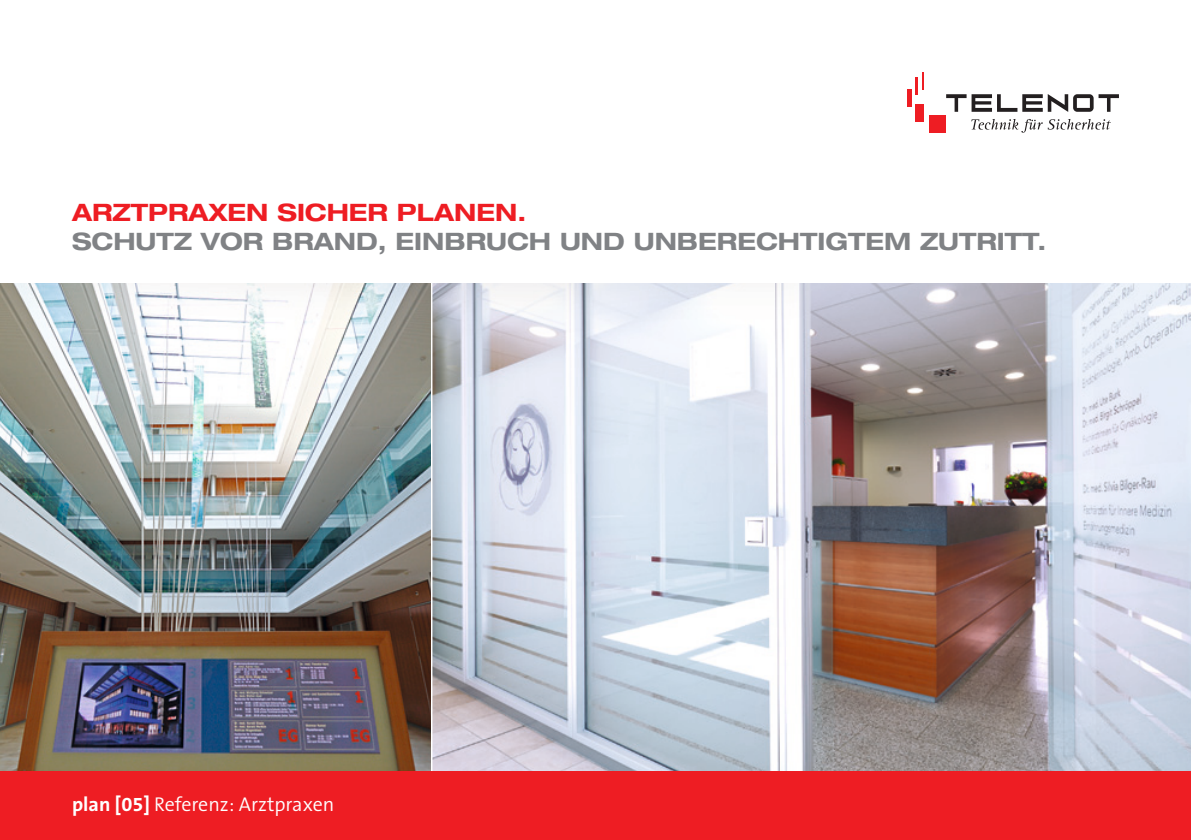
<style>
.page{position:relative;width:1191px;height:840px;background:#fff}
.page>*{position:absolute;margin:0;border:0;box-sizing:border-box;transform-origin:0 0}
.Headline{font:700 expanded 24px "Helvetica Neue LT Pro";color:#808285}
.Headline-2{font:700 expanded 24px "Helvetica Neue LT Pro";color:#ee1d23}
.Headline-3{font:300 20px "The Sans B4";color:#fff}
.s1{font-family:"The Sans B7";font-weight:700}
</style>
<div class="page">
<img style="left:0;top:283px;width:1191px;height:488px">
<hr style="left:430px;top:269px;width:2px;height:513px;background:#fff">
<div style="left:0;top:771px;width:1191px;height:68px;background:#ee1d23"></div>
<div style="left:929px;top:116px;width:17px;height:17px;background:#ee1d23"></div>
<div style="left:906px;top:89px;width:5px;height:18px;background:#ee1d23"></div>
<hr style="left:915px;top:77px;width:3px;height:18px;background:#ee1d23">
<svg style="left:922px;top:72px;width:1px;height:18px"></svg>
<div style="left:915px;top:104px;width:8px;height:18px;background:#ee1d23"></div>
<svg style="left:946px;top:94px;width:173px;height:18px"></svg>
<svg style="left:971px;top:119px;width:140px;height:14px"></svg>
<p class="Headline-2" style="left:72px;top:198px;width:456px">ARZTPRAXEN SICHER PLANEN.</p>
<p class="Headline" style="left:72px;top:226px;width:975px">SCHUTZ VOR BRAND, EINBRUCH UND UNBERECHTIGTEM ZUTRITT.</p>
<p class="Headline-3" style="left:72px;top:793px;width:264px"><span class="s1">plan [05]</span> Referenz: Arztpraxen</p>
</div>
